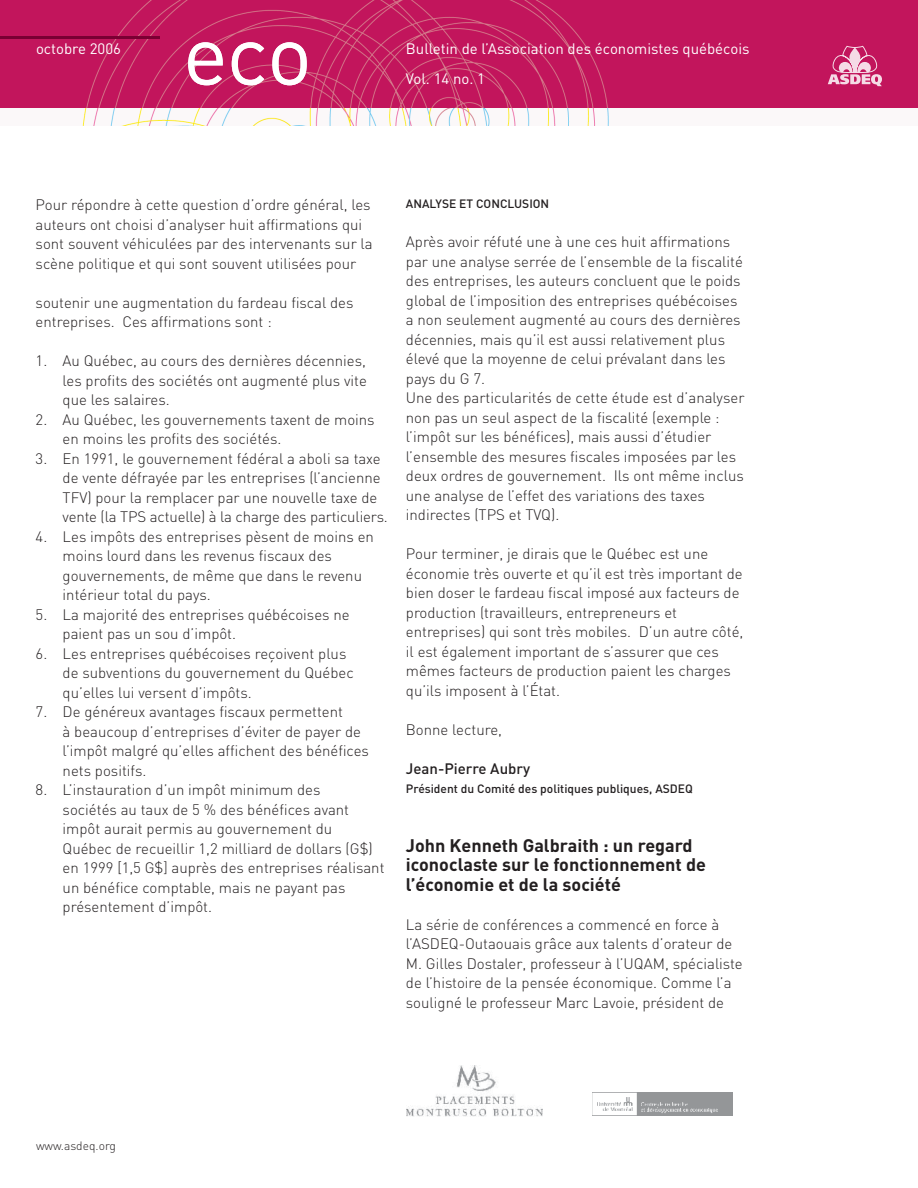
<style>
.page{position:relative;width:918px;height:1188px;background:#fff}
.page>*{position:absolute;margin:0;border:0;box-sizing:border-box;transform-origin:0 0}
.t1{font:85.35px "DIN";color:#fff}
.t2{font:700 18px/19.5px "DIN";color:#231f20}
.t3{font:300 15px/19.5px "DIN";color:#231f20}
.t4{font:15px "DIN";color:#fff}
.t5{font:500 15px "DIN";color:#231f20}
.t6{font:500 12px "DIN";color:#231f20}
.t7{font:300 12px "DIN";color:#231f20}
</style>
<div class="page">
<img style="left:593px;top:1093px;width:140px;height:23px">
<img style="left:406px;top:1065px;width:137px;height:52px">
<img style="left:0;top:0;width:918px;height:108px">
<hr style="left:0;top:36px;width:159px;height:3px;background:#7a0033">
<svg style="left:828px;top:46px;width:54px;height:40px;background:#d66694"></svg>
<svg style="left:82px;top:108px;width:527px;height:18px"></svg>
<p class="t4" style="left:36px;top:39px;width:87px">octobre 2006</p>
<h1 class="t1" style="left:183px;top:1px;width:131px">eco</h1>
<p class="t4" style="left:406px;top:39px;width:345px">Bulletin de l’Association des économistes québécois</p>
<p class="t4" style="left:406px;top:69px;width:81px">Vol. 14 no. 1</p>
<p class="t3" style="left:36px;top:195px;width:339px">Pour répondre à cette question d’ordre général, les auteurs ont choisi d’analyser huit affirmations qui sont souvent véhiculées par des intervenants sur la scène politique et qui sont souvent utilisées pour</p>
<p class="t3" style="left:36px;top:293px;width:319px">soutenir une augmentation du fardeau fiscal des entreprises. Ces affirmations sont :</p>
<p class="t3" style="left:63px;top:351px;width:306px;text-align:justify;text-indent:-27px">1. Au Québec, au cours des dernières décennies, les profits des sociétés ont augmenté plus vite que les salaires.</p>
<p class="t3" style="left:63px;top:410px;width:314px;text-indent:-27px">2. Au Québec, les gouvernements taxent de moins en moins les profits des sociétés.</p>
<p class="t3" style="left:63px;top:449px;width:327px;text-indent:-27px">3. En 1991, le gouvernement fédéral a aboli sa taxe de vente défrayée par les entreprises (l’ancienne TFV) pour la remplacer par une nouvelle taxe de vente (la TPS actuelle) à la charge des particuliers.</p>
<p class="t3" style="left:63px;top:527px;width:313px;text-indent:-27px">4. Les impôts des entreprises pèsent de moins en moins lourd dans les revenus fiscaux des gouvernements, de même que dans le revenu intérieur total du pays.</p>
<p class="t3" style="left:63px;top:605px;width:289px;text-indent:-27px">5. La majorité des entreprises québécoises ne paient pas un sou d’impôt.</p>
<p class="t3" style="left:63px;top:644px;width:293px;text-indent:-27px">6. Les entreprises québécoises reçoivent plus de subventions du gouvernement du Québec qu’elles lui versent d’impôts.</p>
<p class="t3" style="left:63px;top:702px;width:308px;text-indent:-27px">7. De généreux avantages fiscaux permettent<br>à beaucoup d’entreprises d’éviter de payer de l’impôt malgré qu’elles affichent des bénéfices nets positifs.</p>
<p class="t3" style="left:63px;top:780px;width:323px;text-indent:-27px">8. L’instauration d’un impôt minimum des<br>sociétés au taux de 5 % des bénéfices avant impôt aurait permis au gouvernement du Québec de recueillir 1,2 milliard de dollars (G$) en 1999 [1,5 G$] auprès des entreprises réalisant un bénéfice comptable, mais ne payant pas présentement d’impôt.</p>
<p class="t6" style="left:406px;top:196px;width:145px">ANALYSE ET CONCLUSION</p>
<p class="t3" style="left:406px;top:232px;width:340px">Après avoir réfuté une à une ces huit affirmations par une analyse serrée de l’ensemble de la fiscalité des entreprises, les auteurs concluent que le poids global de l’imposition des entreprises québécoises a non seulement augmenté au cours des dernières décennies, mais qu’il est aussi relativement plus élevé que la moyenne de celui prévalant dans les pays du G 7.<br>Une des particularités de cette étude est d’analyser non pas un seul aspect de la fiscalité (exemple : l’impôt sur les bénéfices), mais aussi d’étudier l’ensemble des mesures fiscales imposées par les deux ordres de gouvernement. Ils ont même inclus une analyse de l’effet des variations des taxes indirectes (TPS et TVQ).</p>
<p class="t3" style="left:406px;top:544px;width:339px">Pour terminer, je dirais que le Québec est une économie très ouverte et qu’il est très important de bien doser le fardeau fiscal imposé aux facteurs de production (travailleurs, entrepreneurs et entreprises) qui sont très mobiles. D’un autre côté, il est également important de s’assurer que ces mêmes facteurs de production paient les charges qu’ils imposent à l’État.</p>
<p class="t3" style="left:406px;top:719px;width:98px">Bonne lecture,</p>
<p class="t5" style="left:406px;top:759px;width:126px">Jean-Pierre Aubry</p>
<p class="t6" style="left:406px;top:781px;width:289px">Président du Comité des politiques publiques, ASDEQ</p>
<p class="t2" style="left:406px;top:835px;width:302px">John Kenneth Galbraith : un regard iconoclaste sur le fonctionnement de l’économie et de la société</p>
<p class="t3" style="left:406px;top:914px;width:338px">La série de conférences a commencé en force à l’ASDEQ-Outaouais grâce aux talents d’orateur de M. Gilles Dostaler, professeur à l’UQAM, spécialiste de l’histoire de la pensée économique. Comme l’a souligné le professeur Marc Lavoie, président de</p>
<p class="t7" style="left:36px;top:1139px;width:81px">www.asdeq.org</p>
</div>
